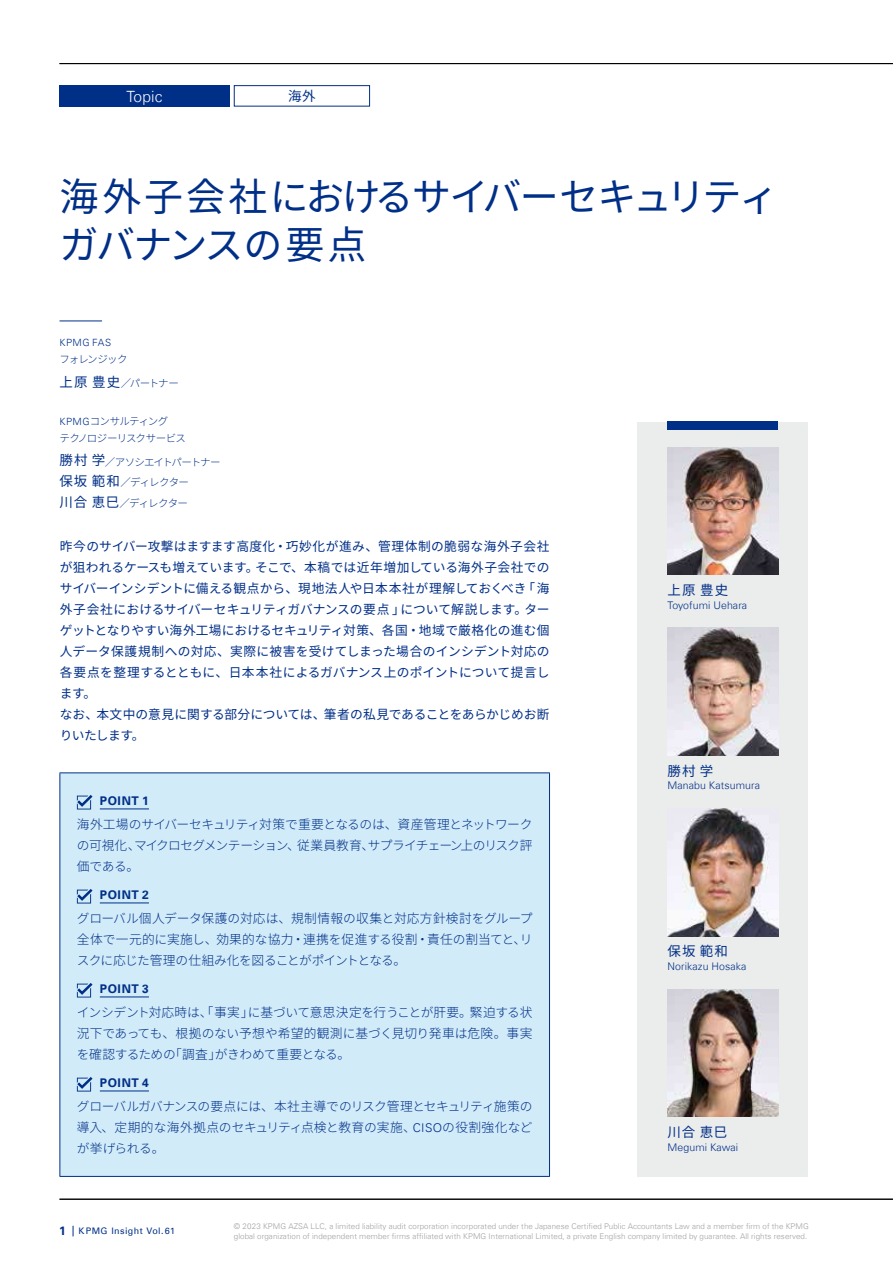
<style>
.page{position:relative;width:893px;height:1263px;background:#fff}
.page>*{position:absolute;margin:0;border:0;box-sizing:border-box;transform-origin:0 0}
.t1{font:39px/48px "Noto Sans CJ Kjp";letter-spacing:-.045em;color:#002f87}
.t2{font:300 15.45px "Universfor KPMG";letter-spacing:.01em;color:#fff}
.t3{font:13.5px "Noto Sans CJ Kjp";letter-spacing:.085em;color:#002f87}
.t4{font:300 12.75px/21px "Noto Sans CJ Kjp";letter-spacing:-.02em;color:#002f87;text-align:justify}
.t5{font:12.75px/21px "Noto Sans CJ Kjp";letter-spacing:.005em;color:#002f87}
.t6{font:700 12px "Universfor KPMG";letter-spacing:.04em;color:#002f87}
.t7{font:300 10.5px/20.7px "Noto Sans CJ Kjp";letter-spacing:-.08em;color:#002f87}
.t8{font:300 10.5px "Universfor KPMG";letter-spacing:.01em;color:#002f87}
.t9{font:300 10.5px/16.5px "Noto Sans CJ Kjp";letter-spacing:-.06em;color:#002f87}
.t10{font:300 10.05px "Universfor KPMG";letter-spacing:.04em;color:#002f87}
.t11{font:9px "Universfor KPMG";letter-spacing:.04em;color:#002f87}
.t12{font:300 7.95px/9.8px "Universfor KPMG";letter-spacing:.01em;color:#9fa0a0}
.s1{font-weight:400;font-size:13.5px}
.s2{font-family:"Universfor KPMG";font-size:10.05px}
.s3{font-family:"Universfor KPMG";font-size:12.15px}
.s4{font-weight:700;font-size:12px}
</style>
<div class="page">
<hr style="left:60px;top:63px;width:833px;height:1px;background:#000">
<hr style="left:60px;top:1199px;width:833px;height:1px;background:#000">
<div style="left:638px;top:422px;width:170px;height:754px;background:#ebecec"></div>
<div style="left:234px;top:85px;width:136px;height:21px;border:1px solid #002f87"></div>
<div style="left:60px;top:85px;width:170px;height:21px;background:#002f87"></div>
<hr style="left:60px;top:321px;width:42px;height:1px;background:#002f87">
<div style="left:668px;top:422px;width:110px;height:8px;background:#002f87"></div>
<img style="left:668px;top:447px;width:110px;height:128px">
<img style="left:668px;top:628px;width:110px;height:127px">
<img style="left:668px;top:809px;width:110px;height:127px">
<img style="left:668px;top:989px;width:110px;height:128px">
<div style="left:60px;top:773px;width:489px;height:403px;background:#d1ebf9"></div>
<hr style="left:59px;top:773px;width:1px;height:403px;background:#002f87">
<hr style="left:59px;top:772px;width:491px;height:1px;background:#002f87">
<hr style="left:549px;top:773px;width:1px;height:403px;background:#002f87">
<hr style="left:59px;top:1176px;width:491px;height:1px;background:#002f87">
<hr style="left:100px;top:808px;width:49px;height:1px;background:#002f87">
<hr style="left:100px;top:902px;width:49px;height:1px;background:#002f87">
<hr style="left:100px;top:996px;width:49px;height:1px;background:#002f87">
<hr style="left:100px;top:1090px;width:49px;height:1px;background:#002f87">
<svg style="left:77px;top:795px;width:16px;height:14px"></svg>
<svg style="left:77px;top:889px;width:16px;height:14px"></svg>
<svg style="left:77px;top:983px;width:16px;height:14px"></svg>
<svg style="left:77px;top:1077px;width:16px;height:14px"></svg>
<p class="t2" style="left:127px;top:87px;width:37px">Topic</p>
<p class="t3" style="left:288px;top:88px;width:29px">海外</p>
<h1 class="t1" style="left:60px;top:174px;width:720px">海外子会社におけるサイバーセキュリティガバナンスの要点</h1>
<p class="t10" style="left:60px;top:337px;width:53px">KPMG FAS</p>
<p class="t7" style="left:60px;top:349px;width:70px">フォレンジック</p>
<p class="t7" style="left:60px;top:373px;width:121px"><span class="s1">上原豊史</span>／パートナー</p>
<p class="t9" style="left:60px;top:413px;width:149px"><span class="s2">KPMG</span>コンサルティング<br>テクノロジーリスクサービス　　</p>
<p class="t7" style="left:60px;top:452px;width:163px"><span class="s1">勝村学</span>／アソシエイトパートナー<span class="s1">保坂範和</span>／ディレクター<br><span class="s1">川合恵巳</span>／ディレクター</p>
<p class="t5" style="left:60px;top:536px;width:491px">昨今のサイバー攻撃はますます高度化・巧妙化が進み、管理体制の脆弱な海外子会社が狙われるケースも増えています。そこで、本稿では近年増加している海外子会社でのサイバーインシデントに備える観点から、現地法人や日本本社が理解しておくべき「海外子会社におけるサイバーセキュリティガバナンスの要点」について解説します。ターゲットとなりやすい海外工場におけるセキュリティ対策、各国・地域で厳格化の進む個人データ保護規制への対応、実際に被害を受けてしまった場合のインシデント対応の各要点を整理するとともに、日本本社によるガバナンス上のポイントについて提言します。<br>なお、本文中の意見に関する部分については、筆者の私見であることをあらかじめお断りいたします。</p>
<p class="t6" style="left:100px;top:794px;width:51px">POINT 1</p>
<p class="t4" style="left:77px;top:814px;width:457px">海外工場のサイバーセキュリティ対策で重要となるのは、資産管理とネットワークの可視化、マイクロセグメンテーション、従業員教育、サプライチェーン上のリスク評価である。</p>
<p class="t6" style="left:100px;top:888px;width:51px">POINT 2</p>
<p class="t4" style="left:77px;top:908px;width:457px">グローバル個人データ保護の対応は、規制情報の収集と対応方針検討をグループ全体で一元的に実施し、効果的な協力・連携を促進する役割・責任の割当てと、リスクに応じた管理の仕組み化を図ることがポイントとなる。</p>
<p class="t6" style="left:100px;top:982px;width:51px">POINT 3</p>
<p class="t4" style="left:77px;top:1002px;width:457px">インシデント対応時は、「事実」に基づいて意思決定を行うことが肝要。緊迫する状況下であっても、根拠のない予想や希望的観測に基づく見切り発車は危険。事実を確認するための「調査」がきわめて重要となる。</p>
<p class="t6" style="left:100px;top:1076px;width:51px">POINT 4</p>
<p class="t4" style="left:77px;top:1096px;width:457px">グローバルガバナンスの要点には、本社主導でのリスク管理とセキュリティ施策の導入、定期的な海外拠点のセキュリティ点検と教育の実施、<span class="s3">CISO</span>の役割強化などが挙げられる。</p>
<p class="t3" style="left:668px;top:582px;width:62px">上原豊史</p>
<p class="t8" style="left:668px;top:599px;width:81px">Toyofumi Uehara</p>
<p class="t3" style="left:668px;top:763px;width:47px">勝村学</p>
<p class="t8" style="left:668px;top:779px;width:94px">Manabu Katsumura</p>
<p class="t3" style="left:668px;top:944px;width:62px">保坂範和</p>
<p class="t8" style="left:668px;top:960px;width:80px">Norikazu Hosaka</p>
<p class="t3" style="left:668px;top:1125px;width:61px">川合恵巳</p>
<p class="t8" style="left:668px;top:1141px;width:72px">Megumi Kawai</p>
<p class="t11" style="left:59px;top:1226px;width:118px"><span class="s4">1</span> KPMG Insight Vol.61</p>
<p class="t12" style="left:234px;top:1221px;width:576px">© 2023 KPMG AZSA LLC, a limited liability audit corporation incorporated under the Japanese Certified Public Accountants Law and a member firm of the KPMG global organization of independent member firms affiliated with KPMG International Limited, a private English company limited by guarantee. All rights reserved.</p>
</div>
